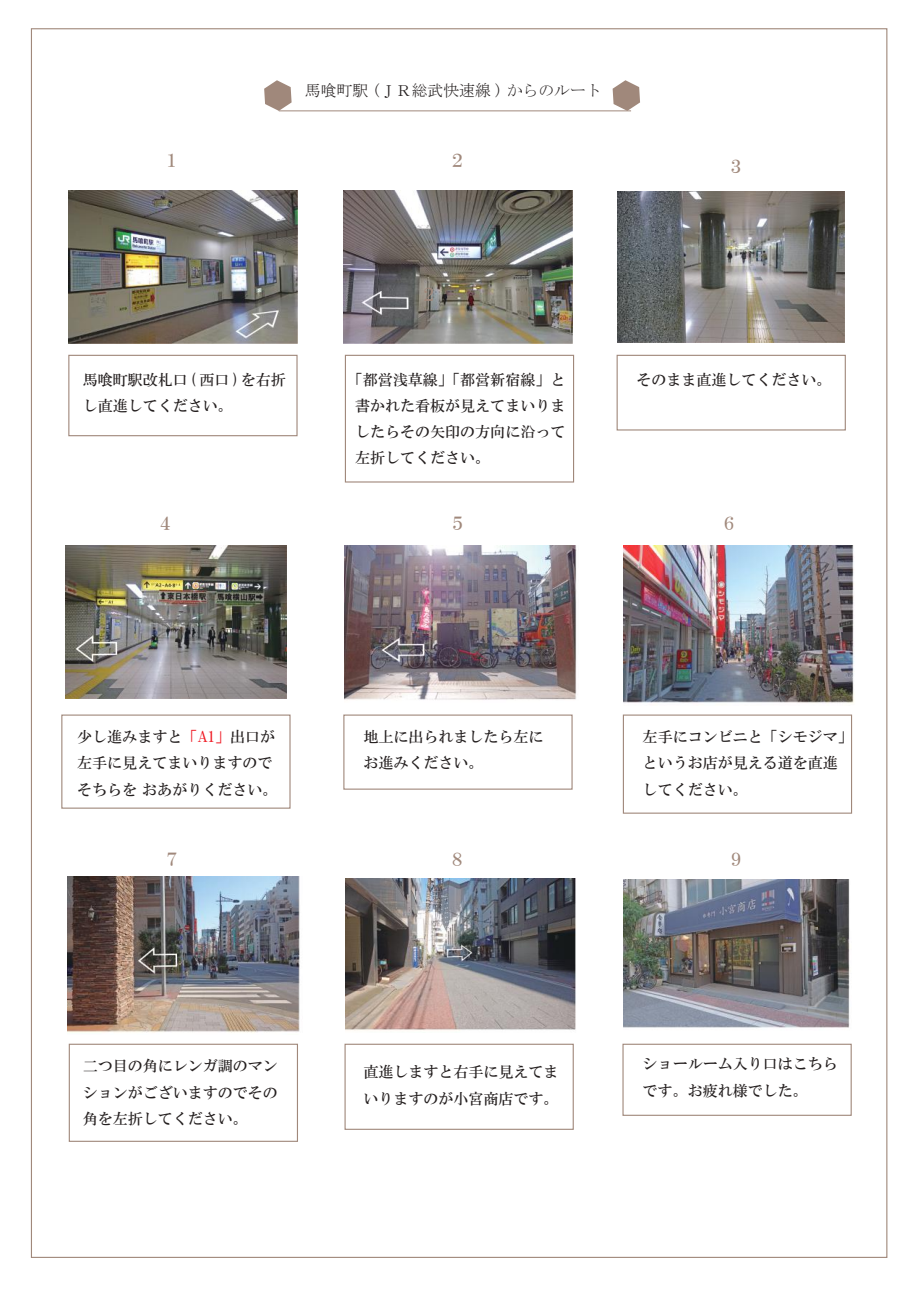
<style>
.page{position:relative;width:919px;height:1289px;background:#fff}
.page>*{position:absolute;margin:0;border:0;box-sizing:border-box;transform-origin:0 0}
.t1{font:18px "HGS Mincho B";color:#a0887b}
.t2{font:15.75px "MS Mincho";color:#241f1f}
.t3{font:15px/26.2px "HGS Mincho B";color:#241f1f}
.s1{color:#ef1923}
</style>
<div class="page">
<img style="left:68px;top:190px;width:230px;height:153px">
<img style="left:343px;top:190px;width:230px;height:153px">
<img style="left:617px;top:191px;width:227px;height:151px">
<img style="left:65px;top:546px;width:222px;height:152px">
<svg style="left:264px;top:80px;width:27px;height:31px"></svg>
<svg style="left:612px;top:80px;width:28px;height:30px"></svg>
<hr style="left:279px;top:110px;width:352px;height:1px;background:#a0887b">
<img style="left:344px;top:545px;width:233px;height:155px">
<img style="left:623px;top:545px;width:231px;height:158px">
<img style="left:68px;top:876px;width:232px;height:157px">
<div style="left:68px;top:355px;width:229px;height:81px;border:1px solid #a0887b"></div>
<div style="left:345px;top:355px;width:229px;height:127px;border:1px solid #a0887b"></div>
<div style="left:616px;top:355px;width:229px;height:75px;border:1px solid #a0887b"></div>
<div style="left:61px;top:714px;width:229px;height:94px;border:1px solid #a0887b"></div>
<div style="left:343px;top:714px;width:229px;height:75px;border:1px solid #a0887b"></div>
<div style="left:622px;top:714px;width:230px;height:99px;border:1px solid #a0887b"></div>
<div style="left:69px;top:1043px;width:229px;height:98px;border:1px solid #a0887b"></div>
<img style="left:345px;top:878px;width:231px;height:153px">
<img style="left:623px;top:879px;width:227px;height:149px">
<div style="left:344px;top:1043px;width:229px;height:86px;border:1px solid #a0887b"></div>
<div style="left:622px;top:1043px;width:229px;height:72px;border:1px solid #a0887b"></div>
<p class="t2" style="left:305px;top:82px;width:298px">馬喰町駅 (ＪＲ総武快速線 ) からのルート</p>
<p class="t1" style="left:163px;top:152px;width:19px">１</p>
<p class="t1" style="left:448px;top:152px;width:19px">２</p>
<p class="t1" style="left:727px;top:158px;width:19px">３</p>
<p class="t3" style="left:83px;top:366px;width:204px">馬喰町駅改札口 ( 西口 ) を右折し直進してください。</p>
<p class="t1" style="left:420px;top:285px;width:19px">２</p>
<p class="t3" style="left:355px;top:366px;width:211px;text-align:justify;text-indent:-8px">「都営浅草線」「都営新宿線」と書かれた看板が見えてまいりましたらその矢印の方向に沿って左折してください。</p>
<p class="t3" style="left:636px;top:366px;width:197px">そのまま直進してください。</p>
<p class="t1" style="left:157px;top:514px;width:19px">４</p>
<p class="t1" style="left:448px;top:514px;width:19px">５</p>
<p class="t1" style="left:720px;top:514px;width:19px">６</p>
<p class="t3" style="left:77px;top:723px;width:201px">少し進みますと<span class="s1">「A1」</span>出口が左手に見えてまいりますのでそちらを おあがりください。</p>
<p class="t3" style="left:363px;top:723px;width:181px">地上に出られましたら左にお進みください。</p>
<p class="t3" style="left:642px;top:723px;width:211px">左手にコンビニと「シモジマ」というお店が見える道を直進してください。</p>
<p class="t1" style="left:163px;top:850px;width:19px">７</p>
<p class="t1" style="left:448px;top:850px;width:19px">８</p>
<p class="t1" style="left:727px;top:850px;width:19px">９</p>
<p class="t3" style="left:83px;top:1052px;width:196px;text-align:justify">二つ目の角にレンガ調のマンションがございますのでその角を左折してください。</p>
<p class="t3" style="left:363px;top:1058px;width:196px">直進しますと右手に見えてまいりますのが小宮商店です。</p>
<p class="t3" style="left:642px;top:1050px;width:196px">ショールーム入り口はこちらです。お疲れ様でした。</p>
</div>
